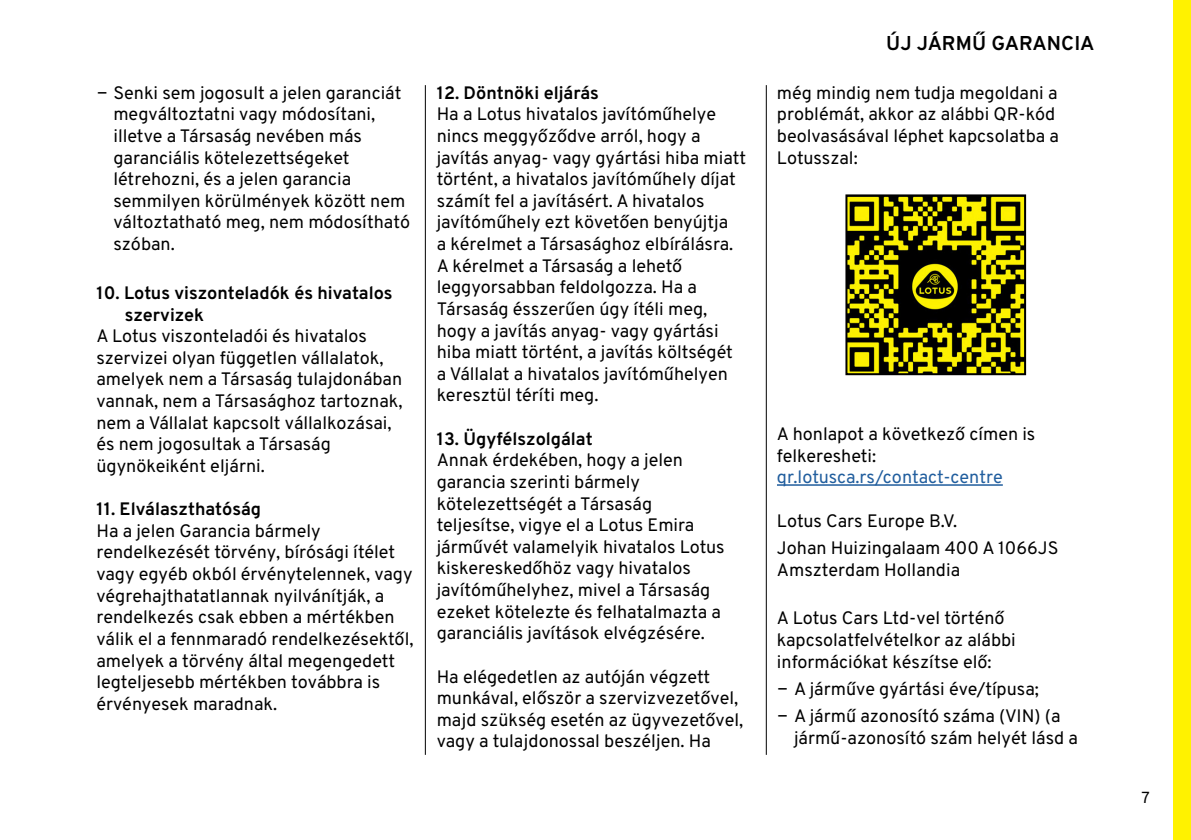
<style>
.page{position:relative;width:1191px;height:840px;background:#fff}
.page>*{position:absolute;margin:0;border:0;box-sizing:border-box;transform-origin:0 0}
.t1{font:700 20px "Overpass";letter-spacing:-.005em;color:#000}
.t2{font:18px/21.6px "Overpass";color:#000}
.t3{font:700 18px/21.6px "Overpass";color:#000}
.t4{font:18px "Overpass";color:#215e9e}
.t5{font:16px "Overpass";color:#000}
</style>
<div class="page">
<hr style="left:425px;top:85px;width:1px;height:669px;background:#000">
<hr style="left:766px;top:85px;width:1px;height:669px;background:#000">
<div style="left:1174px;top:0;width:17px;height:839px;background:#fff200"></div>
<hr style="left:777px;top:484px;width:225px;height:1px;background:#215e9e">
<img style="left:848px;top:197px;width:175px;height:175px">
<div style="left:845px;top:194px;width:181px;height:181px;border:2px solid #000"></div>
<p class="t2" style="left:113px;top:82px;width:298px;text-indent:-17px">− Senki sem jogosult a jelen garanciát megváltoztatni vagy módosítani, illetve a Társaság nevében más garanciális kötelezettségeket létrehozni, és a jelen garancia semmilyen körülmények között nem változtatható meg, nem módosítható szóban.</p>
<p class="t3" style="left:125px;top:282px;width:269px;text-indent:-28px">10. Lotus viszonteladók és hivatalos szervizek</p>
<p class="t2" style="left:96px;top:325px;width:307px">A Lotus viszonteladói és hivatalos szervizei olyan független vállalatok, amelyek nem a Társaság tulajdonában vannak, nem a Társasághoz tartoznak, nem a Vállalat kapcsolt vállalkozásai, és nem jogosultak a Társaság ügynökeiként eljárni.</p>
<p class="t3" style="left:96px;top:498px;width:166px">11. Elválaszthatóság</p>
<p class="t2" style="left:96px;top:519px;width:318px">Ha a jelen Garancia bármely rendelkezését törvény, bírósági ítélet vagy egyéb okból érvénytelennek, vagy végrehajthatatlannak nyilvánítják, a rendelkezés csak ebben a mértékben válik el a fennmaradó rendelkezésektől, amelyek a törvény által megengedett legteljesebb mértékben továbbra is érvényesek maradnak.</p>
<p class="t3" style="left:437px;top:82px;width:164px">12. Döntnöki eljárás</p>
<p class="t2" style="left:437px;top:103px;width:311px">Ha a Lotus hivatalos javítóműhelye nincs meggyőződve arról, hogy a javítás anyag- vagy gyártási hiba miatt történt, a hivatalos javítóműhely díjat számít fel a javításért. A hivatalos javítóműhely ezt követően benyújtja<br>a kérelmet a Társasághoz elbírálásra.<br>A kérelmet a Társaság a lehető leggyorsabban feldolgozza. Ha a Társaság ésszerűen úgy ítéli meg, hogy a javítás anyag- vagy gyártási hiba miatt történt, a javítás költségét a Vállalat a hivatalos javítóműhelyen keresztül téríti meg.</p>
<p class="t3" style="left:437px;top:427px;width:157px">13. Ügyfélszolgálat</p>
<p class="t2" style="left:437px;top:449px;width:289px">Annak érdekében, hogy a jelen garancia szerinti bármely kötelezettségét a Társaság teljesítse, vigye el a Lotus Emira járművét valamelyik hivatalos Lotus kiskereskedőhöz vagy hivatalos javítóműhelyhez, mivel a Társaság ezeket kötelezte és felhatalmazta a garanciális javítások elvégzésére.</p>
<p class="t2" style="left:437px;top:665px;width:308px">Ha elégedetlen az autóján végzett munkával, először a szervizvezetővel, majd szükség esetén az ügyvezetővel, vagy a tulajdonossal beszéljen. Ha</p>
<p class="t1" style="left:886px;top:29px;width:210px">ÚJ JÁRMŰ GARANCIA</p>
<p class="t2" style="left:777px;top:82px;width:283px">még mindig nem tudja megoldani a problémát, akkor az alábbi QR-kód beolvasásával léphet kapcsolatba a<br>Lotusszal:</p>
<p class="t2" style="left:777px;top:423px;width:260px">A honlapot a következő címen is felkeresheti:</p>
<p class="t4" style="left:777px;top:464px;width:227px">qr.lotusca.rs/contact-centre</p>
<p class="t2" style="left:777px;top:506px;width:283px;line-height:27.2px">Lotus Cars Europe B.V.<br>Johan Huizingalaam 400 A 1066JS</p>
<p class="t2" style="left:777px;top:558px;width:185px">Amszterdam Hollandia</p>
<p class="t2" style="left:777px;top:607px;width:240px">A Lotus Cars Ltd-vel történő kapcsolatfelvételkor az alábbi információkat készítse elő:</p>
<p class="t2" style="left:777px;top:674px;width:285px;line-height:27.2px">− A járműve gyártási éve/típusa;<br>− A jármű azonosító száma (VIN) (a</p>
<p class="t2" style="left:794px;top:726px;width:285px">jármű-azonosító szám helyét lásd a</p>
<p class="t5" style="left:1141px;top:786px;width:10px">7</p>
</div>
